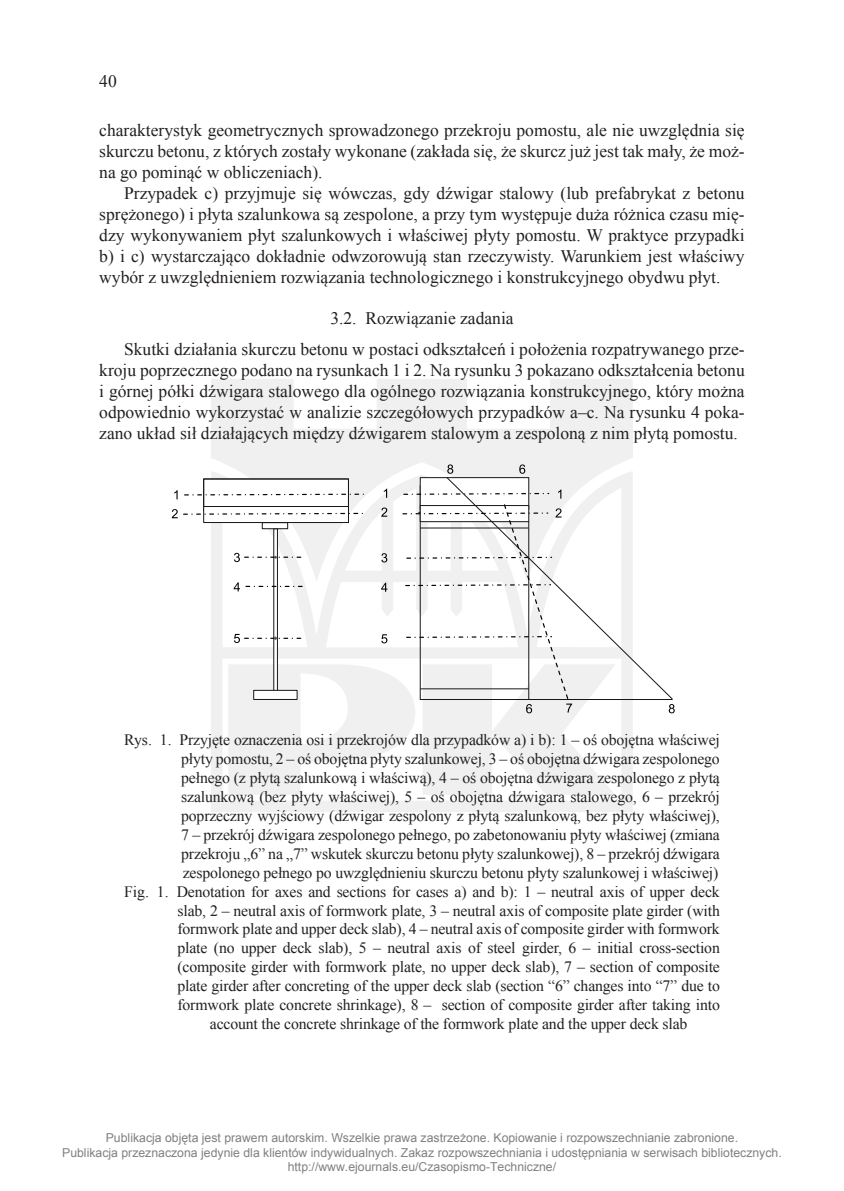
<style>
.page{position:relative;width:844px;height:1191px;background:#fff}
.page>*{position:absolute;margin:0;border:0;box-sizing:border-box;transform-origin:0 0}
.test{font:17.5px/21px "Times New Roman";color:#231f20;text-align:justify}
.S16_5_11_5_5{font:15.75px/18.9px "Times New Roman";letter-spacing:-.01em;color:#231f20;text-align:justify}
.S17_75_12_75_5_ang{font:15.75px "Times New Roman";letter-spacing:-.01em;color:#231f20}
.t1{font:12.25px/14.7px "Arial";color:#808080;text-align:center}
</style>
<div class="page">
<svg style="left:211px;top:379px;width:421px;height:433px;fill:#eff0ef"></svg>
<div style="left:203px;top:478px;width:146px;height:33px;background:#fff"></div>
<div style="left:203px;top:478px;width:146px;height:33px;border:1px solid #171717"></div>
<div style="left:262px;top:522px;width:26px;height:7px;background:#fff;border:1px solid #171717"></div>
<svg style="left:273px;top:528px;width:5px;height:162px"></svg>
<div style="left:253px;top:690px;width:44px;height:10px;background:#fff;border:1px solid #171717"></div>
<div style="left:419px;top:477px;width:110px;height:33px;background:#fff;border:1px solid #171717"></div>
<div style="left:203px;top:506px;width:146px;height:17px;background:#fff;border:1px solid #171717"></div>
<svg style="left:184px;top:493px;width:180px;height:2px"></svg>
<svg style="left:403px;top:493px;width:42px;height:2px"></svg>
<svg style="left:445px;top:476px;width:228px;height:224px"></svg>
<svg style="left:233px;top:582px;width:69px;height:9px"></svg>
<svg style="left:381px;top:582px;width:6px;height:10px"></svg>
<svg style="left:381px;top:634px;width:6px;height:9px"></svg>
<svg style="left:519px;top:464px;width:6px;height:10px"></svg>
<svg style="left:668px;top:704px;width:6px;height:9px"></svg>
<svg style="left:381px;top:553px;width:6px;height:9px"></svg>
<svg style="left:447px;top:464px;width:6px;height:10px"></svg>
<svg style="left:174px;top:490px;width:3px;height:9px"></svg>
<svg style="left:383px;top:488px;width:4px;height:10px"></svg>
<svg style="left:558px;top:489px;width:3px;height:9px"></svg>
<svg style="left:172px;top:509px;width:191px;height:9px"></svg>
<svg style="left:381px;top:507px;width:6px;height:10px"></svg>
<svg style="left:234px;top:553px;width:67px;height:9px"></svg>
<svg style="left:234px;top:634px;width:67px;height:9px"></svg>
<svg style="left:402px;top:504px;width:170px;height:209px"></svg>
<p class="test" style="left:99px;top:70px;width:19px">40</p>
<p class="test" style="left:99px;top:120px;width:646px">charakterystyk geometrycznych sprowadzonego przekroju pomostu, ale nie uwzględnia się skurczu betonu, z których zostały wykonane (zakłada się, że skurcz już jest tak mały, że moż&shy;na go pominąć w obliczeniach).</p>
<p class="test" style="left:99px;top:183px;width:646px;text-indent:25px">Przypadek c) przyjmuje się wówczas, gdy dźwigar stalowy (lub prefabrykat z betonu sprężonego) i płyta szalunkowa są zespolone, a przy tym występuje duża różnica czasu mię&shy;dzy wykonywaniem płyt szalunkowych i właściwej płyty pomostu. W praktyce przypadki b) i c) wystarczająco dokładnie odwzorowują stan rzeczywisty. Warunkiem jest właściwy wybór z uwzględnieniem rozwiązania technologicznego i konstrukcyjnego obydwu płyt.</p>
<p class="test" style="left:330px;top:307px;width:185px">3.2. Rozwiązanie zadania</p>
<p class="test" style="left:99px;top:338px;width:646px;text-indent:25px">Skutki działania skurczu betonu w postaci odkształceń i położenia rozpatrywanego prze&shy;kroju poprzecznego podano na rysunkach 1 i 2. Na rysunku 3 pokazano odkształcenia betonu i górnej półki dźwigara stalowego dla ogólnego rozwiązania konstrukcyjnego, który można odpowiednio wykorzystać w analizie szczegółowych przypadków a–c. Na rysunku 4 poka&shy;zano układ sił działających między dźwigarem stalowym a zespoloną z nim płytą pomostu.</p>
<p class="S16_5_11_5_5" style="left:181px;top:730px;width:540px;text-indent:-57px">Rys. 1. Przyjęte oznaczenia osi i przekrojów dla przypadków a) i b): 1 – oś obojętna właściwej płyty pomostu, 2 – oś obojętna płyty szalunkowej, 3 – oś obojętna dźwigara zespolonego pełnego (z płytą szalunkową i właściwą), 4 – oś obojętna dźwigara zespolonego z płytą szalunkową (bez płyty właściwej), 5 – oś obojętna dźwigara stalowego, 6 – przekrój poprzeczny wyjściowy (dźwigar zespolony z płytą szalunkową, bez płyty właściwej), 7 – przekrój dźwigara zespolonego pełnego, po zabetonowaniu płyty właściwej (zmiana przekroju „6” na „7” wskutek skurczu betonu płyty szalunkowej), 8 – przekrój dźwigara zespolonego pełnego po uwzględnieniu skurczu betonu płyty szalunkowej i właściwej)</p>
<p class="S17_75_12_75_5_ang" style="left:124px;top:880px;width:597px">Fig. 1. Denotation for axes and sections for cases a) and b): 1 – neutral axis of upper deck</p>
<p class="S17_75_12_75_5_ang" style="left:177px;top:899px;width:543px">slab, 2 – neutral axis of formwork plate, 3 – neutral axis of composite plate girder (with</p>
<p class="S17_75_12_75_5_ang" style="left:177px;top:918px;width:543px">formwork plate and upper deck slab), 4 – neutral axis of composite girder with formwork</p>
<p class="S17_75_12_75_5_ang" style="left:177px;top:937px;width:543px">plate (no upper deck slab), 5 – neutral axis of steel girder, 6 – initial cross-section</p>
<p class="S17_75_12_75_5_ang" style="left:177px;top:956px;width:543px">(composite girder with formwork plate, no upper deck slab), 7 – section of composite</p>
<p class="S17_75_12_75_5_ang" style="left:177px;top:975px;width:544px">plate girder after concreting of the upper deck slab (section “6” changes into “7” due to</p>
<p class="S17_75_12_75_5_ang" style="left:177px;top:994px;width:543px">formwork plate concrete shrinkage), 8 – section of composite girder after taking into</p>
<p class="S17_75_12_75_5_ang" style="left:210px;top:1013px;width:479px">account the concrete shrinkage of the formwork plate and the upper deck slab</p>
<p class="t1" style="left:62px;top:1130px;width:721px">Publikacja objęta jest prawem autorskim. Wszelkie prawa zastrzeżone. Kopiowanie i rozpowszechnianie zabronione.<br>Publikacja przeznaczona jedynie dla klientów indywidualnych. Zakaz rozpowszechniania i udostępniania w serwisach bibliotecznych. http://www.ejournals.eu/Czasopismo-Techniczne/</p>
</div>
